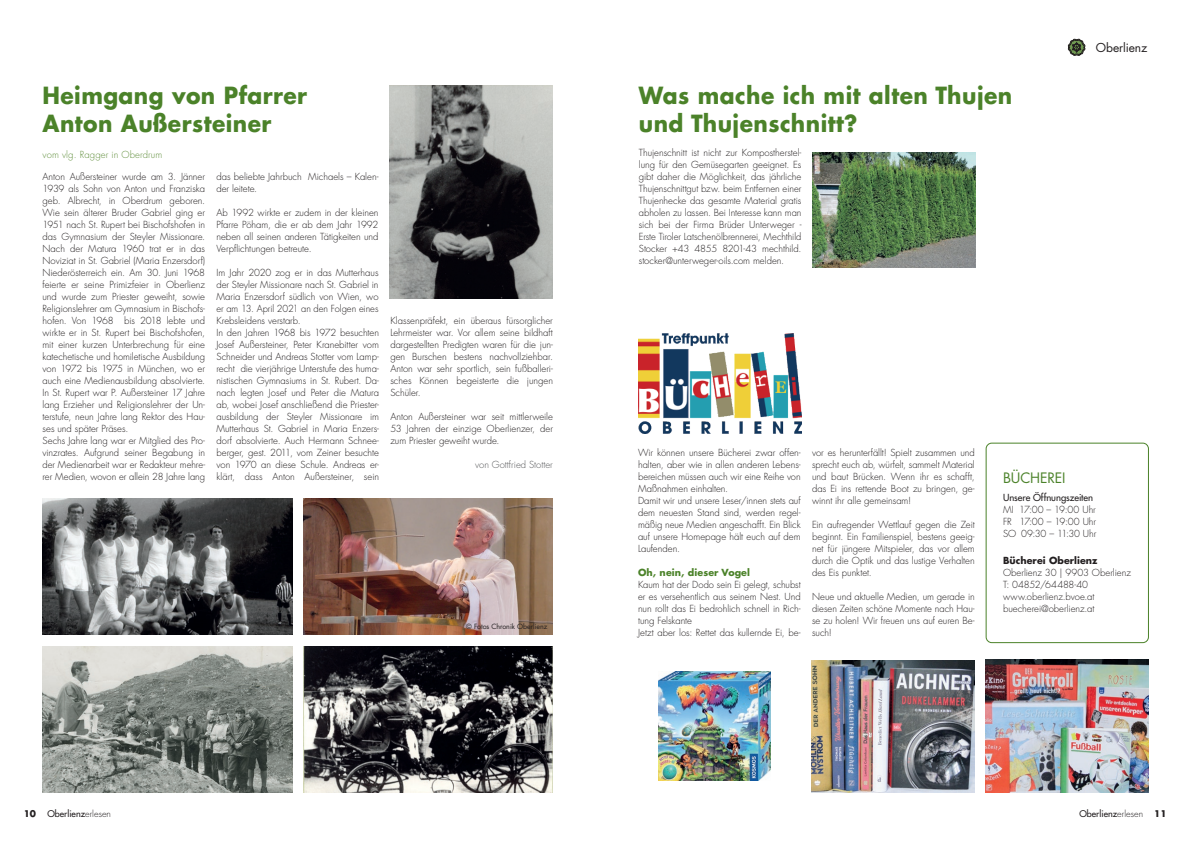
<style>
.page{position:relative;width:1191px;height:842px;background:#fff}
.page>*{position:absolute;margin:0;border:0;box-sizing:border-box;transform-origin:0 0}
.t1{font:700 23px/28px "Futura LT Pro";letter-spacing:.02em;color:#4b8229;scale:.95 1}
.t2{font:14px "Futura LT Pro";letter-spacing:-.015em;color:#4b8229}
.t3{font:12px "Futura LT Pro";letter-spacing:-.005em;color:#231f20}
.t4{font:300 9.5px/12px "Futura LT Pro";letter-spacing:-.005em;color:#231f20;text-align:justify}
.t5{font:300 9.5px "Futura LT Pro";letter-spacing:.01em;color:#62903e}
.t6{font:500 9.5px "Futura LT Pro";letter-spacing:-.005em;color:#231f20}
.t7{font:700 9.5px "Futura LT Pro";letter-spacing:.01em;color:#4b8229}
.t8{font:300 9.5px "Futura LT Pro";color:#57585a}
.t9{font:700 9.5px "Futura LT Pro";letter-spacing:.005em;color:#231f20}
.t10{font:500 9px "Futura LT Pro";color:#231f20}
.t11{font:7px "Futura LT Pro";color:#231f20}
.s1{font-weight:700}
.s2{font-weight:300}
</style>
<div class="page">
<svg style="left:1067px;top:38px;width:18px;height:18px"></svg>
<div style="left:986px;top:443px;width:162px;height:200px;border:1px solid #4b8229;border-radius:6px"></div>
<img style="left:812px;top:660px;width:162px;height:132px">
<img style="left:985px;top:660px;width:163px;height:132px">
<img style="left:639px;top:334px;width:162px;height:99px">
<img style="left:659px;top:672px;width:111px;height:108px">
<img style="left:812px;top:153px;width:163px;height:115px">
<img style="left:390px;top:85px;width:162px;height:214px">
<img style="left:43px;top:498px;width:249px;height:137px">
<img style="left:43px;top:646px;width:249px;height:147px">
<img style="left:303px;top:498px;width:250px;height:137px">
<img style="left:303px;top:646px;width:250px;height:147px">
<h1 class="t1" style="left:43px;top:81px;width:280px">Heimgang von Pfarrer<br>Anton Außersteiner</h1>
<p class="t5" style="left:43px;top:148px;width:121px">vom vlg. Ragger in Oberdrum</p>
<p class="t4" style="left:43px;top:171px;width:164px;text-align:left">Anton Außersteiner wurde am 3. Jänner 1939 als Sohn von Anton und Franziska geb. Albrecht, in Oberdrum geboren.<br>Wie sein älterer Bruder Gabriel ging er 1951 nach St. Rupert bei Bischofshofen in das Gymnasium der Steyler Missionare.<br>Nach der Matura 1960 trat er in das Noviziat in St. Gabriel (Maria Enzersdorf)<br>Niederösterreich ein. Am 30. Juni 1968 feierte er seine Primizfeier in Oberlienz und wurde zum Priester geweiht, sowie Religionslehrer am Gymnasium in Bischofs&shy;hofen. Von 1968 bis 2018 lebte und wirkte er in St. Rupert bei Bischofshofen, mit einer kurzen Unterbrechung für eine katechetische und homiletische Ausbildung von 1972 bis 1975 in München, wo er auch eine Medienausbildung absolvierte.<br>In St. Rupert war P. Außersteiner 17 Jahre lang Erzieher und Religionslehrer der Un&shy;terstufe, neun Jahre lang Rektor des Hau&shy;ses und später Präses.<br>Sechs Jahre lang war er Mitglied des Pro&shy;vinzrates. Aufgrund seiner Begabung in der Medienarbeit war er Redakteur mehre&shy;rer Medien, wovon er allein 28 Jahre lang</p>
<p class="t4" style="left:216px;top:171px;width:164px">das beliebte Jahrbuch Michaels – Kalen&shy;der leitete.</p>
<p class="t4" style="left:216px;top:207px;width:164px">Ab 1992 wirkte er zudem in der kleinen Pfarre Pöham, die er ab dem Jahr 1992 neben all seinen anderen Tätigkeiten und Verpflichtungen betreute.</p>
<p class="t4" style="left:216px;top:267px;width:164px;text-align:left">Im Jahr 2020 zog er in das Mutterhaus der Steyler Missionare nach St. Gabriel in Maria Enzersdorf südlich von Wien, wo er am 13. April 2021 an den Folgen eines Krebsleidens verstarb.<br>In den Jahren 1968 bis 1972 besuchten Josef Außersteiner, Peter Kranebitter vom Schneider und Andreas Stotter vom Lamp&shy;recht die vierjährige Unterstufe des huma&shy;nistischen Gymnasiums in St. Rubert. Da&shy;nach legten Josef und Peter die Matura ab, wobei Josef anschließend die Priester&shy;ausbildung der Steyler Missionare im Mutterhaus St. Gabriel in Maria Enzers&shy;dorf absolvierte. Auch Hermann Schnee&shy;berger, gest. 2011, vom Zeiner besuchte von 1970 an diese Schule. Andreas er&shy;klärt, dass Anton Außersteiner, sein</p>
<p class="t4" style="left:390px;top:315px;width:164px">Klassenpräfekt, ein überaus fürsorglicher Lehrmeister war. Vor allem seine bildhaft dargestellten Predigten waren für die jun&shy;gen Burschen bestens nachvollziehbar.<br>Anton war sehr sportlich, sein fußballeri&shy;sches Können begeisterte die jungen Schüler.</p>
<p class="t4" style="left:390px;top:411px;width:164px">Anton Außersteiner war seit mittlerweile 53 Jahren der einzige Oberlienzer, der zum Priester geweiht wurde.</p>
<p class="t8" style="left:475px;top:458px;width:79px">von Gottfried Stotter</p>
<p class="t11" style="left:466px;top:622px;width:83px">© Fotos Chronik Oberlienz</p>
<h1 class="t1" style="left:639px;top:81px;width:394px">Was mache ich mit alten Thujen und Thujenschnitt?</h1>
<p class="t4" style="left:639px;top:147px;width:164px">Thujenschnitt ist nicht zur Kompostherstel&shy;lung für den Gemüsegarten geeignet. Es gibt daher die Möglichkeit, das jährliche Thujenschnittgut bzw. beim Entfernen einer Thujenhecke das gesamte Material gratis abholen zu lassen. Bei Interesse kann man sich bei der Firma Brüder Unterweger - Erste Tiroler Latschenölbrennerei, Mechthild Stocker +43 4855 8201-43 mechthild. stocker@unterweger-oils.com melden.</p>
<p class="t3" style="left:1095px;top:40px;width:53px">Oberlienz</p>
<p class="t4" style="left:638px;top:447px;width:164px;text-align:left">Wir können unsere Bücherei zwar offen&shy;halten, aber wie in allen anderen Lebens&shy;bereichen müssen auch wir eine Reihe von Maßnahmen einhalten.<br>Damit wir und unsere Leser/innen stets auf dem neuesten Stand sind, werden regel&shy;mäßig neue Medien angeschafft. Ein Blick auf unsere Homepage hält euch auf dem Laufenden.</p>
<p class="t7" style="left:638px;top:565px;width:114px">Oh, nein, dieser Vogel</p>
<p class="t4" style="left:638px;top:579px;width:164px;text-align:left">Kaum hat der Dodo sein Ei gelegt, schubst er es versehentlich aus seinem Nest. Und nun rollt das Ei bedrohlich schnell in Rich&shy;tung Felskante<br>Jetzt aber los: Rettet das kullernde Ei, be-</p>
<p class="t4" style="left:812px;top:447px;width:164px">vor es herunterfällt! Spielt zusammen und sprecht euch ab, würfelt, sammelt Material und baut Brücken. Wenn ihr es schafft, das Ei ins rettende Boot zu bringen, ge&shy;winnt ihr alle gemeinsam!</p>
<p class="t4" style="left:812px;top:519px;width:164px">Ein aufregender Wettlauf gegen die Zeit beginnt. Ein Familienspiel, bestens geeig&shy;net für jüngere Mitspieler, das vor allem durch die Optik und das lustige Verhalten des Eis punktet.</p>
<p class="t4" style="left:812px;top:591px;width:164px">Neue und aktuelle Medien, um gerade in diesen Zeiten schöne Momente nach Hau&shy;se zu holen! Wir freuen uns auf euren Be&shy;such!</p>
<h2 class="t2" style="left:1003px;top:468px;width:64px">BÜCHEREI</h2>
<p class="t6" style="left:1003px;top:490px;width:92px">Unsere Öffnungszeiten</p>
<p class="t4" style="left:1003px;top:503px;width:95px">MI 17:00 – 19:00 Uhr FR 17:00 – 19:00 Uhr SO 09:30 – 11:30 Uhr</p>
<p class="t9" style="left:1003px;top:553px;width:96px">Bücherei Oberlienz</p>
<p class="t4" style="left:1003px;top:567px;width:129px;text-align:left">Oberlienz 30 | 9903 Oberlienz<br>T: 04852/64488-40 www.oberlienz.bvoe.at buecherei@oberlienz.at</p>
<p class="t10" style="left:24px;top:807px;width:89px"><span class="s1">10</span> Oberlienz<span class="s2">erlesen</span></p>
<p class="t10" style="left:1079px;top:807px;width:89px">Oberlienz<span class="s2">erlesen</span> <span class="s1">11</span></p>
</div>
